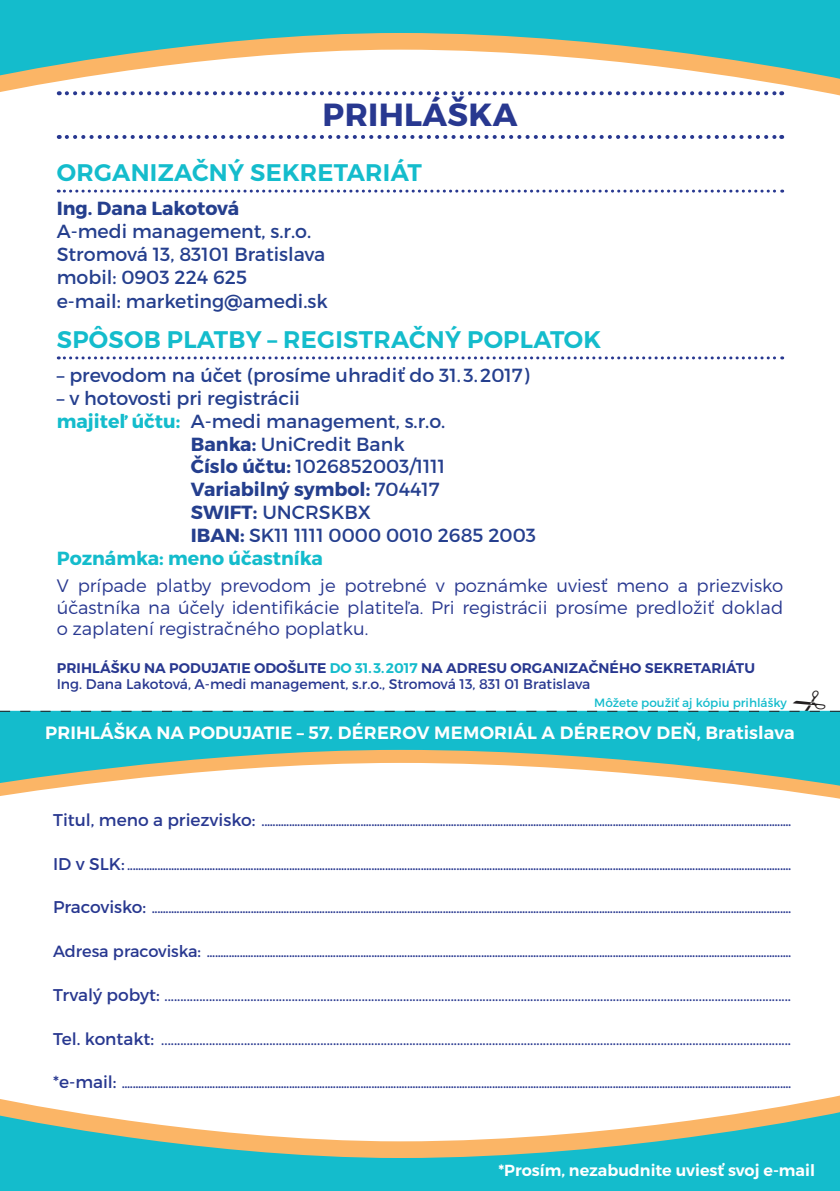
<style>
.page{position:relative;width:840px;height:1191px;background:#fff}
.page>*{position:absolute;margin:0;border:0;box-sizing:border-box;transform-origin:0 0}
.t1{font:700 32px "Montserrat";letter-spacing:.01em;color:#283890}
.t2{font:600 24px "Montserrat";letter-spacing:.01em;color:#14bccc}
.t3{font:19px/23.2px "Montserrat";color:#253f8e}
.t4{font:700 19px "Montserrat";color:#253f8e}
.t5{font:700 19px "Montserrat";color:#14bccc}
.t6{font:300 18px/21.6px "Montserrat";color:#283890;text-align:justify}
.t7{font:600 17.8px "Montserrat";letter-spacing:.005em;color:#fff}
.t8{font:600 16px "Montserrat";color:#fff}
.t9{font:14.6px "Montserrat";color:#283890}
.t10{font:14px/16px "Montserrat";color:#283890}
.t11{font:12px "Montserrat";color:#14bccc}
.s1{font-weight:700;color:#14bccc}
.s2{font-weight:700}
.s3{font-weight:400}
.s4{font-weight:600}
.s5{font-weight:600;color:#14bccc}
.s6{font-size:17px}
.s7{font-size:16.2px}
</style>
<div class="page">
<svg style="left:0;top:1095px;width:839px;height:17px"></svg>
<svg style="left:0;top:1112px;width:839px;height:79px;fill:#14bccc"></svg>
<svg style="left:0;top:79px;width:839px;height:16px"></svg>
<svg style="left:0;top:0;width:839px;height:79px;fill:#14bccc"></svg>
<svg style="left:67px;top:91px;width:714px;height:4px"></svg>
<svg style="left:67px;top:135px;width:714px;height:4px"></svg>
<svg style="left:58px;top:190px;width:724px;height:3px"></svg>
<svg style="left:58px;top:356px;width:724px;height:3px"></svg>
<svg style="left:0;top:785px;width:839px;height:13px"></svg>
<svg style="left:0;top:712px;width:839px;height:73px;fill:#14bccc"></svg>
<svg style="left:0;top:710px;width:839px;height:2px;background:#6eacb2"></svg>
<h1 class="t1" style="left:322px;top:95px;width:196px">PRIHLÁŠKA</h1>
<h2 class="t2" style="left:57px;top:158px;width:366px">ORGANIZAČNÝ SEKRETARIÁT</h2>
<h3 class="t4" style="left:57px;top:197px;width:184px">Ing. Dana Lakotová</h3>
<h3 class="t3" style="left:57px;top:220px;width:272px">A-medi management, s.r.o.<br>Stromová 13, 83101 Bratislava mobil: 0903 224 625<br>e-mail: marketing@amedi.sk</h3>
<h2 class="t2" style="left:57px;top:324px;width:545px">SPÔSOB PLATBY – REGISTRAČNÝ POPLATOK</h2>
<h3 class="t3" style="left:57px;top:364px;width:474px">– prevodom na účet (prosíme uhradiť do 31.3.2017)</h3>
<h3 class="t3" style="left:57px;top:386px;width:244px">– v hotovosti pri registrácii</h3>
<h3 class="t3" style="left:57px;top:409px;width:390px"><span class="s1">majiteľ účtu:</span> A-medi management, s.r.o.</h3>
<h3 class="t3" style="left:191px;top:432px;width:215px"><span class="s2">Banka:</span> UniCredit Bank</h3>
<h3 class="t3" style="left:191px;top:455px;width:256px"><span class="s2">Číslo účtu:</span> 1026852003/1111</h3>
<h3 class="t4" style="left:191px;top:477px;width:250px">Variabilný symbol: <span class="s3">704417</span></h3>
<h3 class="t3" style="left:191px;top:500px;width:181px"><span class="s2">SWIFT:</span> UNCRSKBX</h3>
<h3 class="t3" style="left:191px;top:523px;width:346px"><span class="s2">IBAN:</span> SK11 1111 0000 0010 2685 2003</h3>
<h3 class="t5" style="left:57px;top:546px;width:267px">Poznámka: meno účastníka</h3>
<p class="t6" style="left:57px;top:574px;width:727px">V prípade platby prevodom je potrebné v poznámke uviesť meno a priezvisko účastníka na účely identifikácie platiteľa. Pri registrácii prosíme predložiť doklad o zaplatení registračného poplatku.</p>
<p class="t10" style="left:57px;top:660px;width:699px"><span class="s4">PRIHLÁŠKU NA PODUJATIE ODOŠLITE</span> <span class="s5">DO 31.3.2017</span> <span class="s4">NA ADRESU ORGANIZAČNÉHO SEKRETARIÁTU<br></span>Ing. Dana Lakotová, A-medi management, s.r.o., Stromová 13, 831 01 Bratislava</p>
<p class="t11" style="left:594px;top:695px;width:194px">Môžete použiť aj kópiu prihlášky</p>
<p class="t7" style="left:45px;top:722px;width:750px">PRIHLÁŠKA NA PODUJATIE – 57. DÉREROV MEMORIÁL A DÉREROV DEŇ, Bratislava</p>
<p class="t9" style="left:53px;top:812px;width:739px"><span class="s6">Titul, meno a priezvisko:</span> .................................................................................................................................................................................................</p>
<p class="t9" style="left:53px;top:855px;width:739px"><span class="s6">ID v SLK:</span> ..................................................................................................................................................................................................................................................</p>
<p class="t9" style="left:53px;top:899px;width:739px"><span class="s6">Pracovisko:</span> .........................................................................................................................................................................................................................................</p>
<p class="t9" style="left:53px;top:943px;width:739px"><span class="s7">Adresa pracoviska:</span> .....................................................................................................................................................................................................................</p>
<p class="t9" style="left:53px;top:986px;width:739px"><span class="s6">Trvalý pobyt:</span> .....................................................................................................................................................................................................</p>
<p class="t9" style="left:53px;top:1030px;width:739px"><span class="s6">Tel. kontakt:</span> ......................................................................................................................................................................................................</p>
<p class="t9" style="left:53px;top:1074px;width:739px"><span class="s6">*e-mail:</span> ....................................................................................................................................................................................................................................................</p>
<p class="t8" style="left:498px;top:1160px;width:318px">*Prosím, nezabudnite uviesť svoj e-mail</p>
</div>
